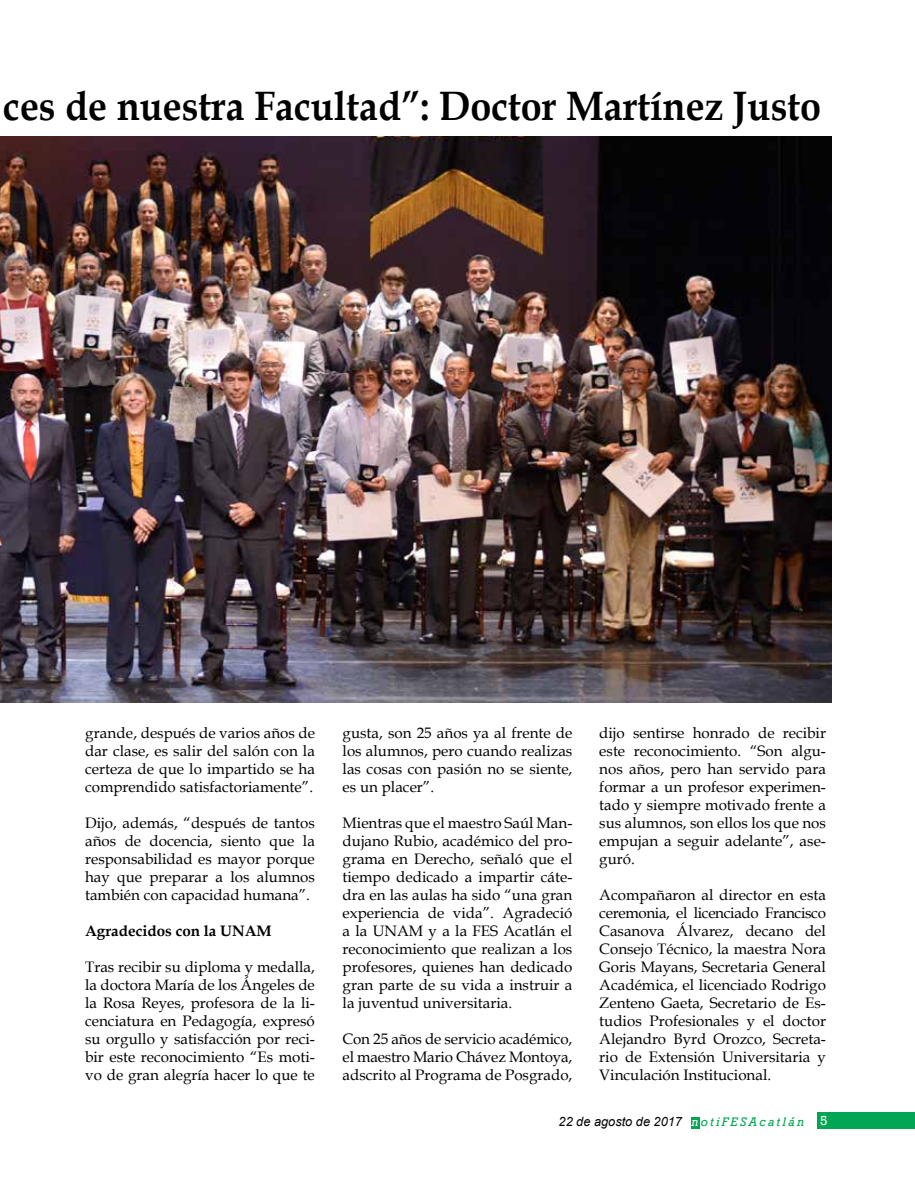
<style>
.page{position:relative;width:915px;height:1191px;background:#fff}
.page>*{position:absolute;margin:0;border:0;box-sizing:border-box;transform-origin:0 0}
.t1{font:700 41.1px "Book Antiqua";color:#000;scale:.92 1}
.t2{font:15.15px/18px "Book Antiqua";color:#000;text-align:justify}
.t3{font:700 15.15px "Book Antiqua";color:#000}
.t4{font:italic 12.75px "Arial";color:#000}
.s1{font-family:"Rockwell";color:#fff}
.s2{font-family:"Rockwell";color:#00a651}
.s3{font-family:"Rockwell";font-style:normal;font-size:13.5px;color:#fff}
</style>
<div class="page">
<div style="left:816px;top:1112px;width:98px;height:16px;background:#00a651"></div>
<div style="left:690px;top:1116px;width:9px;height:12px;background:#00a651"></div>
<img style="left:0;top:136px;width:830px;height:566px">
<h1 class="t1" style="left:3px;top:78px;width:890px">ces de nuestra Facultad”: Doctor Martínez Justo</h1>
<p class="t2" style="left:85px;top:724px;width:231px">grande, después de varios años de dar clase, es salir del salón con la certeza de que lo impartido se ha comprendido satisfactoriamente”.</p>
<p class="t2" style="left:85px;top:813px;width:231px">Dijo, además, “después de tantos años de docencia, siento que la responsabilidad es mayor porque hay que preparar a los alumnos también con capacidad humana”.</p>
<p class="t3" style="left:85px;top:921px;width:188px">Agradecidos con la UNAM</p>
<p class="t2" style="left:85px;top:957px;width:231px">Tras recibir su diploma y medalla, la doctora María de los Ángeles de la Rosa Reyes, profesora de la li&shy;cenciatura en Pedagogía, expresó su orgullo y satisfacción por reci&shy;bir este reconocimiento “Es moti&shy;vo de gran alegría hacer lo que te</p>
<p class="t2" style="left:342px;top:724px;width:231px">gusta, son 25 años ya al frente de los alumnos, pero cuando realizas las cosas con pasión no se siente, es un placer”.</p>
<p class="t2" style="left:342px;top:814px;width:231px">Mientras que el maestro Saúl Man&shy;dujano Rubio, académico del pro&shy;grama en Derecho, señaló que el tiempo dedicado a impartir cáte&shy;dra en las aulas ha sido “una gran experiencia de vida”. Agradeció a la UNAM y a la FES Acatlán el reconocimiento que realizan a los profesores, quienes han dedicado gran parte de su vida a instruir a la juventud universitaria.</p>
<p class="t2" style="left:342px;top:1029px;width:231px">Con 25 años de servicio académico, el maestro Mario Chávez Montoya, adscrito al Programa de Posgrado,</p>
<p class="t2" style="left:599px;top:723px;width:228px">dijo sentirse honrado de recibir este reconocimiento. “Son algu&shy;nos años, pero han servido para formar a un profesor experimen&shy;tado y siempre motivado frente a sus alumnos, son ellos los que nos empujan a seguir adelante”, ase&shy;guró.</p>
<p class="t2" style="left:599px;top:886px;width:228px">Acompañaron al director en esta ceremonia, el licenciado Francisco Casanova Álvarez, decano del Consejo Técnico, la maestra Nora Goris Mayans, Secretaria General Académica, el licenciado Rodrigo Zenteno Gaeta, Secretario de Es&shy;tudios Profesionales y el doctor Alejandro Byrd Orozco, Secreta&shy;rio de Extensión Universitaria y Vinculación Institucional.</p>
<p class="t4" style="left:558px;top:1113px;width:270px">22 de agosto de 2017 <span class="s1">n</span><span class="s2">otiFESAcatlán</span> <span class="s3">5</span></p>
</div>
